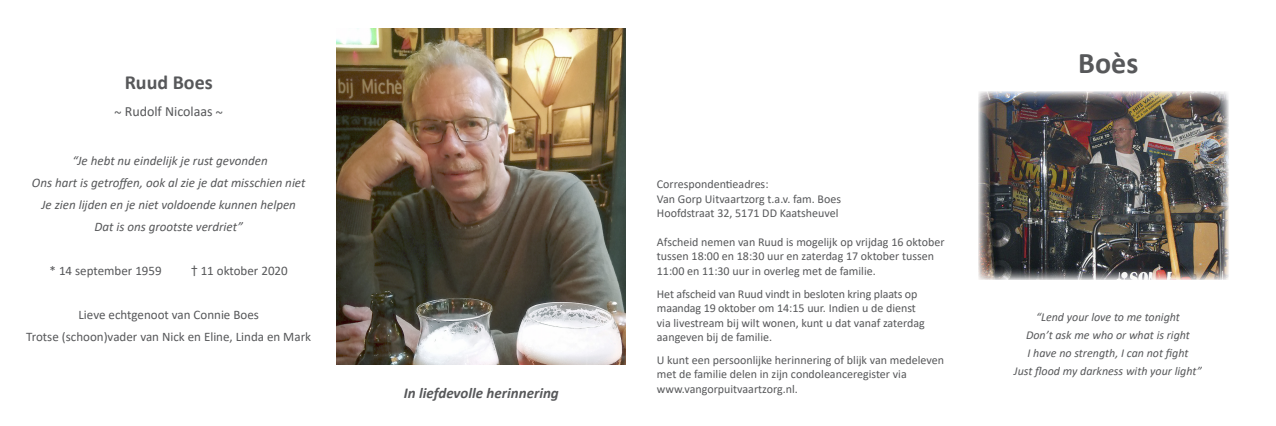
<style>
.page{position:relative;width:1276px;height:426px;background:#fff}
.page>*{position:absolute;margin:0;border:0;box-sizing:border-box;transform-origin:0 0}
.t1{font:700 30px "Calibri";color:#57585a}
.t2{font:700 20px "Calibri";color:#57585a}
.t3{font:italic 700 15px "Calibri";color:#57585a}
.t4{font:14px "Calibri";color:#57585a}
.t5{font:italic 13px "Calibri";color:#57585a}
.t6{font:13px "Calibri";color:#57585a}
.t7{font:12px/14.4px "Calibri";color:#57585a}
.t8{font:italic 12px "Calibri";color:#57585a}
.s1{font-family:"Arial";font-size:12px}
</style>
<div class="page">
<img style="left:337px;top:28px;width:289px;height:336px">
<img style="left:979px;top:92px;width:250px;height:187px">
<p class="t2" style="left:125px;top:68px;width:90px">Ruud Boes</p>
<p class="t4" style="left:115px;top:102px;width:110px">~ Rudolf Nicolaas ~</p>
<p class="t5" style="left:73px;top:152px;width:197px">“Je hebt nu eindelijk je rust gevonden</p>
<p class="t5" style="left:32px;top:174px;width:275px">Ons hart is getroffen, ook al zie je dat misschien niet</p>
<p class="t5" style="left:41px;top:196px;width:256px">Je zien lijden en je niet voldoende kunnen helpen</p>
<p class="t5" style="left:94px;top:217px;width:150px">Dat is ons grootste verdriet”</p>
<p class="t6" style="left:50px;top:261px;width:114px">* 14 september 1959</p>
<p class="t6" style="left:191px;top:261px;width:98px"><span class="s1">†</span> 11 oktober 2020</p>
<p class="t6" style="left:78px;top:305px;width:182px">Lieve echtgenoot van Connie Boes</p>
<p class="t6" style="left:26px;top:327px;width:286px">Trotse (schoon)vader van Nick en Eline, Linda en Mark</p>
<p class="t3" style="left:404px;top:381px;width:157px">In liefdevolle herinnering</p>
<p class="t7" style="left:657px;top:176px;width:113px">Correspondentieadres:</p>
<p class="t7" style="left:657px;top:191px;width:186px">Van Gorp Uitvaartzorg t.a.v. fam. Boes</p>
<p class="t7" style="left:657px;top:205px;width:183px">Hoofdstraat 32, 5171 DD Kaatsheuvel</p>
<p class="t7" style="left:657px;top:234px;width:289px">Afscheid nemen van Ruud is mogelijk op vrijdag 16 oktober tussen 18:00 en 18:30 uur en zaterdag 17 oktober tussen<br>11:00 en 11:30 uur in overleg met de familie.</p>
<p class="t7" style="left:657px;top:286px;width:269px">Het afscheid van Ruud vindt in besloten kring plaats op maandag 19 oktober om 14:15 uur. Indien u de dienst via livestream bij wilt wonen, kunt u dat vanaf zaterdag aangeven bij de familie.</p>
<p class="t7" style="left:657px;top:352px;width:288px">U kunt een persoonlijke herinnering of blijk van medeleven met de familie delen in zijn condoleanceregister via www.vangorpuitvaartzorg.nl.</p>
<p class="t1" style="left:1078px;top:42px;width:62px">Boès</p>
<p class="t8" style="left:1036px;top:308px;width:145px">“Lend your love to me tonight</p>
<p class="t8" style="left:1026px;top:326px;width:165px">Don’t ask me who or what is right</p>
<p class="t8" style="left:1027px;top:344px;width:162px">I have no strength, I can not fight</p>
<p class="t8" style="left:1014px;top:362px;width:189px">Just flood my darkness with your light”</p>
</div>
